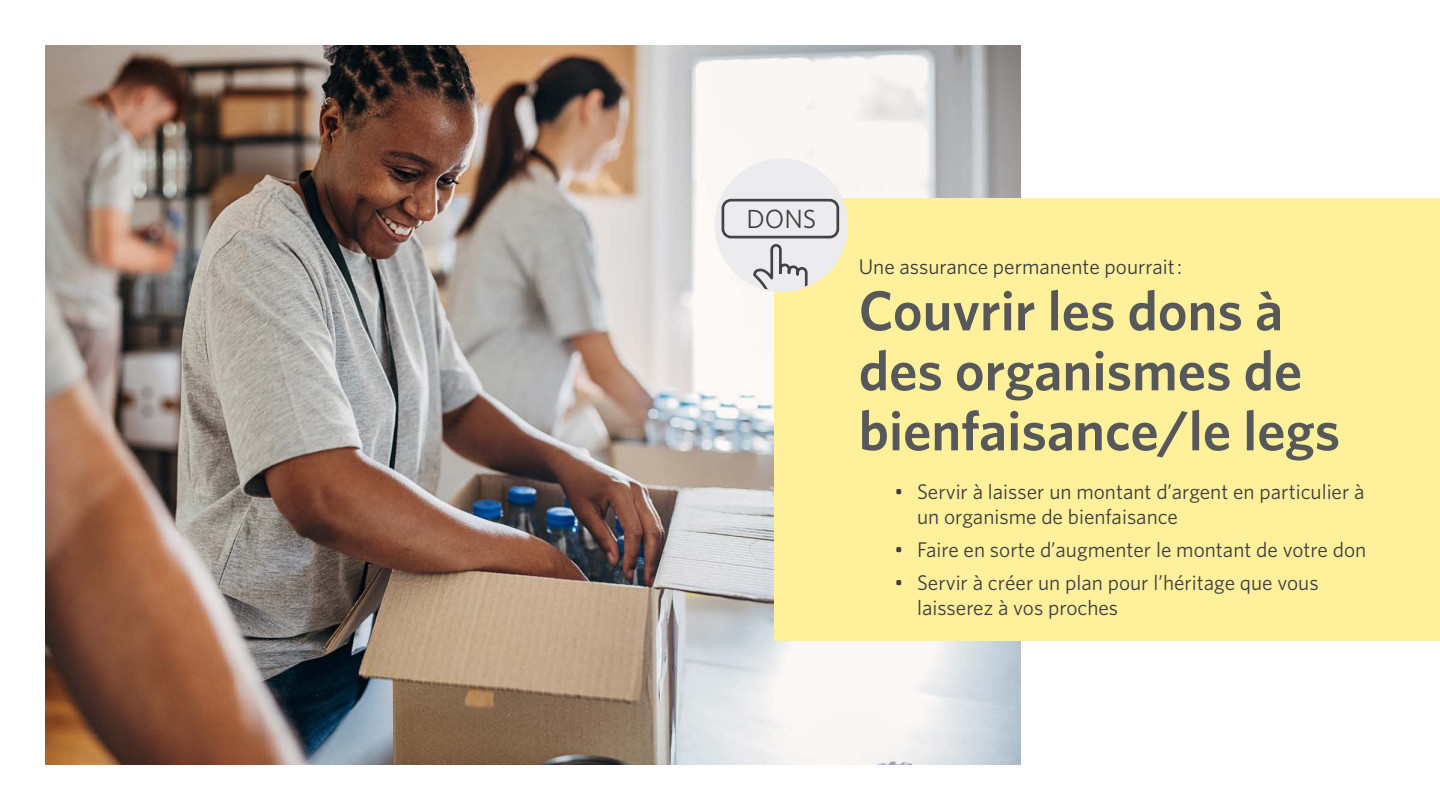
<style>
.page{position:relative;width:1440px;height:810px;background:#fff}
.page>*{position:absolute;margin:0;border:0;box-sizing:border-box;transform-origin:0 0}
.t1{font:600 56.25px/60px "Whitney";color:#57585a}
.bullets{font:26.25px "Whitney";color:#3e3e3f}
.t2{font:21.25px/25.5px "Whitney";color:#3e3e3f}
.t3{font:21.25px "Whitney";color:#393d3f}
</style>
<div class="page">
<img style="left:45px;top:45px;width:975px;height:720px">
<div style="left:774px;top:198px;width:666px;height:443px;background:#fff09c"></div>
<div style="left:715px;top:159px;width:133px;height:132px;background:#ececee;border-radius:50%"></div>
<div style="left:722px;top:199px;width:117px;height:39px;border:3px solid #434345;border-radius:8px"></div>
<svg style="left:733px;top:234px;width:95px;height:57px"></svg>
<p class="bullets" style="left:746px;top:204px;width:71px">DONS</p>
<p class="t3" style="left:859px;top:254px;width:325px">Une assurance permanente pourrait :</p>
<p class="t1" style="left:859px;top:279px;width:483px">Couvrir les dons à des organismes de bienfaisance/le legs</p>
<p class="t2" style="left:917px;top:478px;width:449px;text-indent:-22px">• Servir à laisser un montant d’argent en particulier à un organisme de bienfaisance</p>
<p class="t2" style="left:895px;top:536px;width:473px">• Faire en sorte d’augmenter le montant de votre don</p>
<p class="t2" style="left:917px;top:569px;width:403px;text-indent:-22px">• Servir à créer un plan pour l’héritage que vous laisserez à vos proches</p>
</div>
